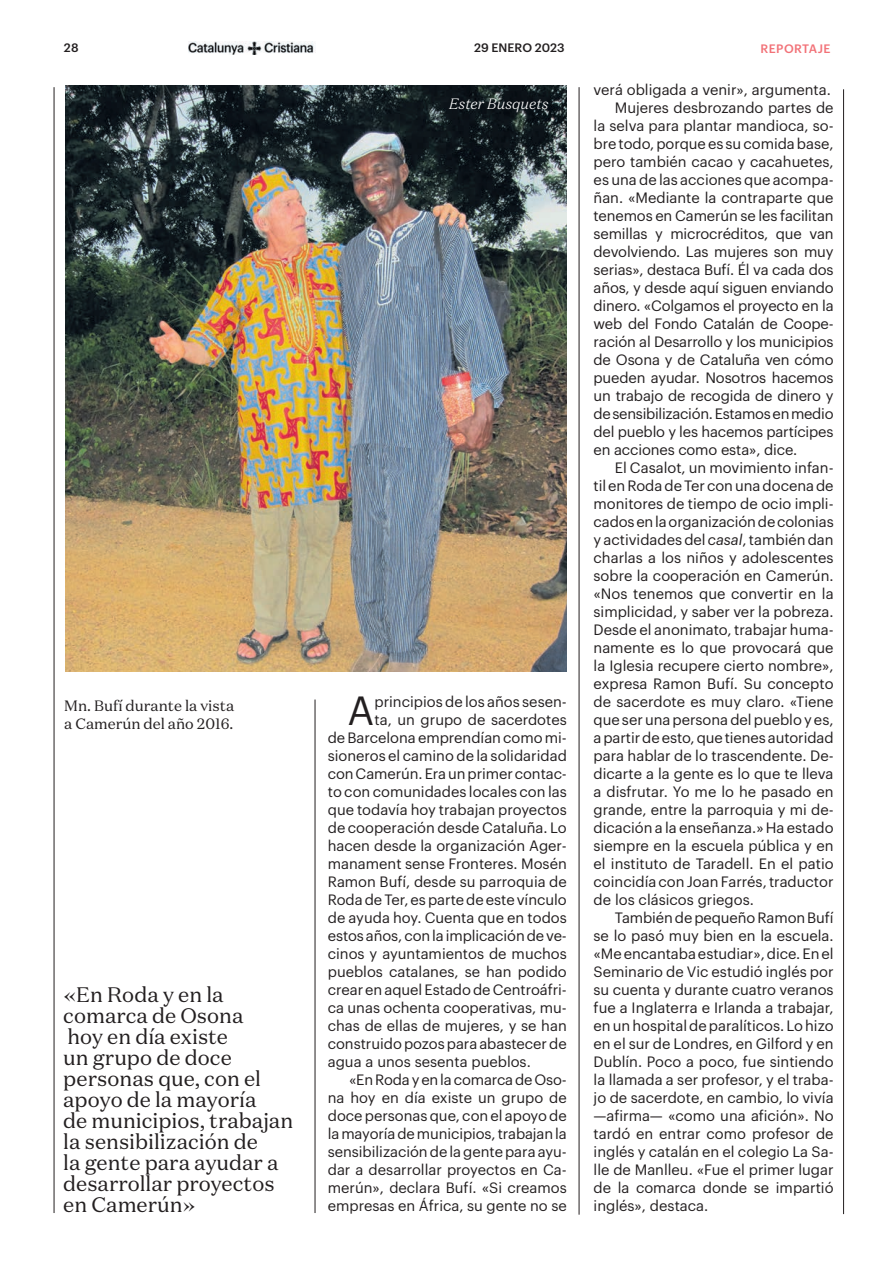
<style>
.page{position:relative;width:893px;height:1263px;background:#fff}
.page>*{position:absolute;margin:0;border:0;box-sizing:border-box;transform-origin:0 0}
.t1{font:39.9px "Graphik";color:#231f20}
.t2{font:21px/21px "Domaine Text";color:#231f20}
.t3{font:15px/18px "Domaine Text";color:#231f20}
.t4{font:italic 300 15px "Domaine Text";color:#fff}
.t5{font:14.7px "Graphik";color:#231f20}
.t6{font:14.7px "Graphik";letter-spacing:-.02em;color:#231f20}
.t7{font:500 12px "Graphik";color:#231f20}
.t8{font:500 12px "Graphik";letter-spacing:.035em;color:#f27278}
.s1{font-style:italic}
</style>
<div class="page">
<img style="left:188px;top:41px;width:126px;height:13px">
<hr style="left:843px;top:89px;width:1px;height:1125px;background:#231f20">
<hr style="left:54px;top:87px;width:1px;height:1126px;background:#231f20">
<hr style="left:315px;top:699px;width:1px;height:514px;background:#231f20">
<hr style="left:579px;top:87px;width:1px;height:1128px;background:#231f20">
<img style="left:66px;top:85px;width:501px;height:587px">
<p class="t7" style="left:64px;top:39px;width:16px">28</p>
<p class="t7" style="left:474px;top:38px;width:92px">29 ENERO 2023</p>
<p class="t8" style="left:761px;top:39px;width:71px">REPORTAJE</p>
<p class="t3" style="left:64px;top:697px;width:171px">Mn. Bufí durante la vista a Camerún del año 2016.</p>
<h2 class="t2" style="left:63px;top:984px;width:231px">«En Roda y en la comarca de Osona<br>hoy en día existe<br>un grupo de doce personas que, con el apoyo de la mayoría<br>de municipios, trabajan la sensibilización de<br>la gente para ayudar a desarrollar proyectos en Camerún»</h2>
<p class="t4" style="left:449px;top:95px;width:101px">Ester Busquets</p>
<h1 class="t1" style="left:348px;top:680px;width:28px">A</h1>
<p class="t5" style="left:374px;top:690px;width:194px">principios de los años sesen-</p>
<p class="t5" style="left:374px;top:708px;width:194px">ta, un grupo de sacerdotes</p>
<p class="t5" style="left:328px;top:726px;width:241px">de Barcelona emprendían como mi-</p>
<p class="t5" style="left:328px;top:744px;width:241px">sioneros el camino de la solidaridad</p>
<p class="t5" style="left:328px;top:762px;width:241px">con Camerún. Era un primer contac-</p>
<p class="t5" style="left:328px;top:780px;width:241px">to con comunidades locales con las</p>
<p class="t5" style="left:328px;top:798px;width:241px">que todavía hoy trabajan proyectos</p>
<p class="t5" style="left:328px;top:816px;width:241px">de cooperación desde Cataluña. Lo</p>
<p class="t5" style="left:328px;top:834px;width:241px">hacen desde la organización Ager-</p>
<p class="t5" style="left:328px;top:852px;width:241px">manament sense Fronteres. Mosén</p>
<p class="t5" style="left:328px;top:870px;width:241px">Ramon Bufí, desde su parroquia de</p>
<p class="t5" style="left:328px;top:888px;width:240px">Roda de Ter, es parte de este vínculo</p>
<p class="t5" style="left:328px;top:906px;width:241px">de ayuda hoy. Cuenta que en todos</p>
<p class="t5" style="left:328px;top:924px;width:241px">estos años, con la implicación de ve-</p>
<p class="t5" style="left:328px;top:942px;width:241px">cinos y ayuntamientos de muchos</p>
<p class="t5" style="left:328px;top:960px;width:241px">pueblos catalanes, se han podido</p>
<p class="t5" style="left:328px;top:978px;width:241px">crear en aquel Estado de Centroáfri-</p>
<p class="t5" style="left:328px;top:996px;width:241px">ca unas ochenta cooperativas, mu-</p>
<p class="t5" style="left:328px;top:1014px;width:241px">chas de ellas de mujeres, y se han</p>
<p class="t5" style="left:328px;top:1032px;width:240px">construido pozos para abastecer de</p>
<p class="t5" style="left:328px;top:1050px;width:205px">agua a unos sesenta pueblos.</p>
<p class="t5" style="left:349px;top:1068px;width:219px">«En Roda y en la comarca de Oso-</p>
<p class="t5" style="left:328px;top:1086px;width:241px">na hoy en día existe un grupo de</p>
<p class="t5" style="left:328px;top:1104px;width:241px">doce personas que, con el apoyo de</p>
<p class="t5" style="left:328px;top:1122px;width:241px">la mayoría de municipios, trabajan la</p>
<p class="t5" style="left:328px;top:1140px;width:241px">sensibilización de la gente para ayu-</p>
<p class="t5" style="left:328px;top:1158px;width:241px">dar a desarrollar proyectos en Ca-</p>
<p class="t5" style="left:328px;top:1176px;width:241px">merún», declara Bufí. «Si creamos</p>
<p class="t5" style="left:328px;top:1194px;width:241px">empresas en África, su gente no se</p>
<p class="t5" style="left:594px;top:78px;width:239px">verá obligada a venir», argumenta.</p>
<p class="t5" style="left:615px;top:96px;width:220px">Mujeres desbrozando partes de</p>
<p class="t5" style="left:594px;top:114px;width:242px">la selva para plantar mandioca, so-</p>
<p class="t5" style="left:594px;top:132px;width:241px">bre todo, porque es su comida base,</p>
<p class="t5" style="left:594px;top:150px;width:242px">pero también cacao y cacahuetes,</p>
<p class="t5" style="left:594px;top:168px;width:242px">es una de las acciones que acompa-</p>
<p class="t5" style="left:594px;top:186px;width:242px">ñan. «Mediante la contraparte que</p>
<p class="t5" style="left:594px;top:204px;width:242px">tenemos en Camerún se les facilitan</p>
<p class="t5" style="left:594px;top:222px;width:242px">semillas y microcréditos, que van</p>
<p class="t5" style="left:594px;top:240px;width:242px">devolviendo. Las mujeres son muy</p>
<p class="t5" style="left:594px;top:258px;width:241px">serias», destaca Bufí. Él va cada dos</p>
<p class="t5" style="left:594px;top:276px;width:242px">años, y desde aquí siguen enviando</p>
<p class="t5" style="left:594px;top:294px;width:242px">dinero. «Colgamos el proyecto en la</p>
<p class="t5" style="left:594px;top:312px;width:242px">web del Fondo Catalán de Coope-</p>
<p class="t5" style="left:594px;top:330px;width:242px">ración al Desarrollo y los municipios</p>
<p class="t5" style="left:594px;top:348px;width:242px">de Osona y de Cataluña ven cómo</p>
<p class="t5" style="left:594px;top:366px;width:241px">pueden ayudar. Nosotros hacemos</p>
<p class="t5" style="left:594px;top:384px;width:241px">un trabajo de recogida de dinero y</p>
<p class="t6" style="left:594px;top:402px;width:241px">de sensibilización. Estamos en medio</p>
<p class="t5" style="left:594px;top:420px;width:242px">del pueblo y les hacemos partícipes</p>
<p class="t5" style="left:594px;top:438px;width:205px">en acciones como esta», dice.</p>
<p class="t5" style="left:615px;top:456px;width:220px">El Casalot, un movimiento infan-</p>
<p class="t5" style="left:594px;top:474px;width:242px">til en Roda de Ter con una docena de</p>
<p class="t5" style="left:594px;top:492px;width:242px">monitores de tiempo de ocio impli-</p>
<p class="t5" style="left:594px;top:510px;width:242px">cados en la organización de colonias</p>
<p class="t5" style="left:594px;top:528px;width:242px">y actividades del <span class="s1">casal</span>, también dan</p>
<p class="t5" style="left:594px;top:546px;width:242px">charlas a los niños y adolescentes</p>
<p class="t5" style="left:594px;top:564px;width:242px">sobre la cooperación en Camerún.</p>
<p class="t5" style="left:594px;top:582px;width:242px">«Nos tenemos que convertir en la</p>
<p class="t5" style="left:594px;top:600px;width:242px">simplicidad, y saber ver la pobreza.</p>
<p class="t5" style="left:594px;top:618px;width:242px">Desde el anonimato, trabajar huma-</p>
<p class="t5" style="left:594px;top:636px;width:242px">namente es lo que provocará que</p>
<p class="t5" style="left:594px;top:654px;width:242px">la Iglesia recupere cierto nombre»,</p>
<p class="t5" style="left:594px;top:672px;width:242px">expresa Ramon Bufí. Su concepto</p>
<p class="t5" style="left:594px;top:690px;width:242px">de sacerdote es muy claro. «Tiene</p>
<p class="t5" style="left:594px;top:708px;width:241px">que ser una persona del pueblo y es,</p>
<p class="t5" style="left:594px;top:726px;width:242px">a partir de esto, que tienes autoridad</p>
<p class="t5" style="left:594px;top:744px;width:242px">para hablar de lo trascendente. De-</p>
<p class="t5" style="left:594px;top:762px;width:241px">dicarte a la gente es lo que te lleva</p>
<p class="t5" style="left:594px;top:780px;width:242px">a disfrutar. Yo me lo he pasado en</p>
<p class="t5" style="left:594px;top:798px;width:242px">grande, entre la parroquia y mi de-</p>
<p class="t5" style="left:594px;top:816px;width:242px">dicación a la enseñanza.» Ha estado</p>
<p class="t5" style="left:594px;top:834px;width:242px">siempre en la escuela pública y en</p>
<p class="t5" style="left:594px;top:852px;width:242px">el instituto de Taradell. En el patio</p>
<p class="t5" style="left:594px;top:870px;width:241px">coincidía con Joan Farrés, traductor</p>
<p class="t5" style="left:594px;top:888px;width:162px">de los clásicos griegos.</p>
<p class="t5" style="left:615px;top:906px;width:220px">También de pequeño Ramon Bufí</p>
<p class="t5" style="left:594px;top:924px;width:241px">se lo pasó muy bien en la escuela.</p>
<p class="t5" style="left:594px;top:942px;width:241px">«Me encantaba estudiar», dice. En el</p>
<p class="t5" style="left:594px;top:960px;width:241px">Seminario de Vic estudió inglés por</p>
<p class="t5" style="left:594px;top:978px;width:242px">su cuenta y durante cuatro veranos</p>
<p class="t5" style="left:594px;top:996px;width:242px">fue a Inglaterra e Irlanda a trabajar,</p>
<p class="t5" style="left:594px;top:1014px;width:241px">en un hospital de paralíticos. Lo hizo</p>
<p class="t5" style="left:594px;top:1032px;width:242px">en el sur de Londres, en Gilford y en</p>
<p class="t5" style="left:594px;top:1050px;width:242px">Dublín. Poco a poco, fue sintiendo</p>
<p class="t5" style="left:594px;top:1068px;width:242px">la llamada a ser profesor, y el traba-</p>
<p class="t5" style="left:594px;top:1086px;width:242px">jo de sacerdote, en cambio, lo vivía</p>
<p class="t5" style="left:594px;top:1104px;width:242px">—afirma— «como una afición». No</p>
<p class="t5" style="left:594px;top:1122px;width:242px">tardó en entrar como profesor de</p>
<p class="t5" style="left:594px;top:1140px;width:242px">inglés y catalán en el colegio La Sa-</p>
<p class="t5" style="left:594px;top:1158px;width:241px">lle de Manlleu. «Fue el primer lugar</p>
<p class="t5" style="left:594px;top:1176px;width:242px">de la comarca donde se impartió</p>
<p class="t5" style="left:594px;top:1194px;width:116px">inglés», destaca.</p>
</div>
